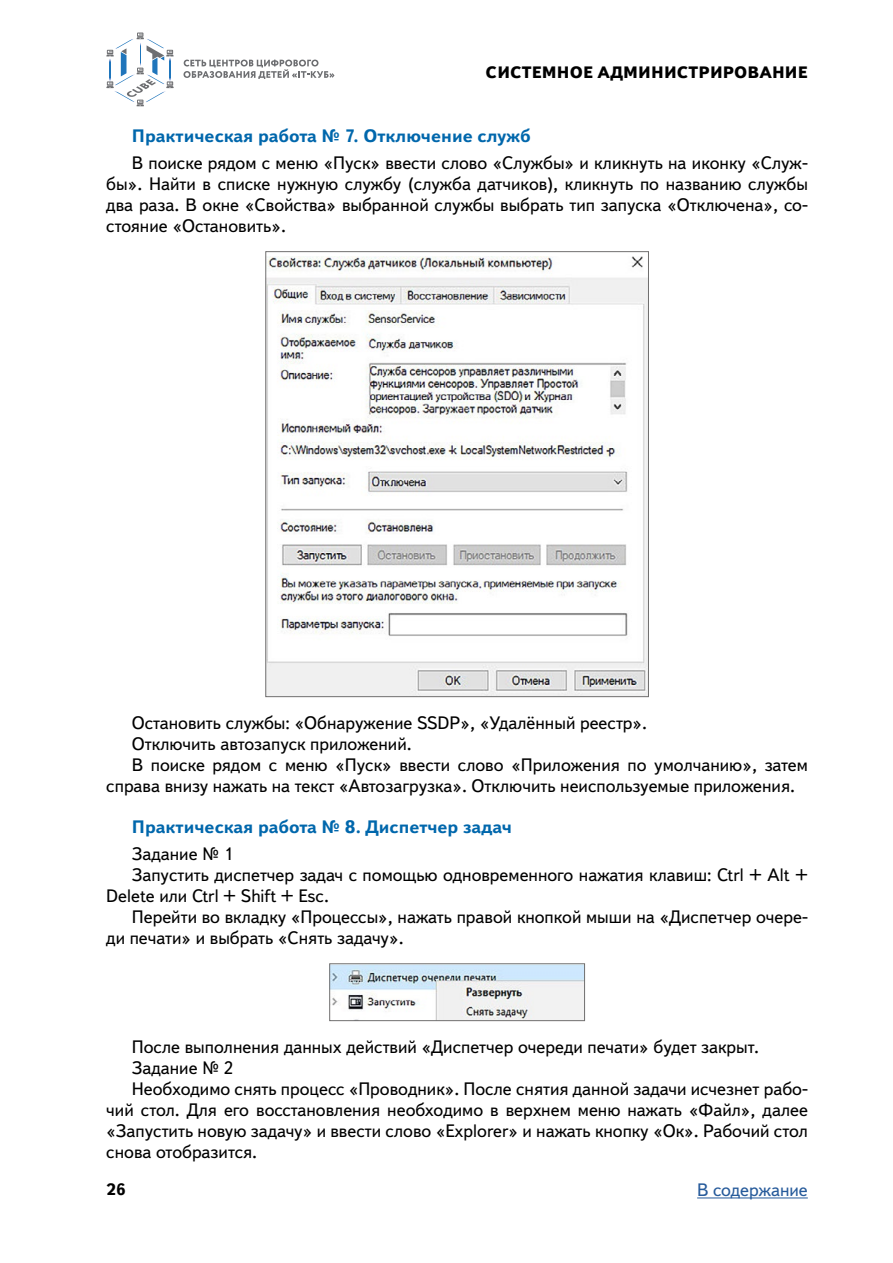
<style>
.page{position:relative;width:893px;height:1263px;background:#fff}
.page>*{position:absolute;margin:0;border:0;box-sizing:border-box;transform-origin:0 0}
.Основной{font:18px/21px "Textbook New";color:#000}
.Заг_3{font:700 18px "Textbook New";color:#0067ac}
.t1{font:18px "Textbook New";color:#275b9b}
.t2{font:800 16.5px "Textbook New";letter-spacing:.01em;color:#000}
.t3{font:700 16.5px "Textbook New";color:#000}
</style>
<div class="page">
<hr style="left:697px;top:1197px;width:111px;height:1px;background:#275b9b">
<svg style="left:106px;top:33px;width:68px;height:73px"></svg>
<svg style="left:183px;top:60px;width:151px;height:19px"></svg>
<img style="left:267px;top:256px;width:380px;height:439px">
<img style="left:331px;top:965px;width:252px;height:54px">
<div style="left:329px;top:963px;width:256px;height:58px;border:1px solid #706f6f"></div>
<p class="t2" style="left:486px;top:62px;width:324px">СИСТЕМНОЕ АДМИНИСТРИРОВАНИЕ</p>
<p class="Заг_3" style="left:132px;top:124px;width:400px">Практическая работа № 7. Отключение служб</p>
<p class="Основной" style="left:106px;top:153px;width:703px;text-align:justify;text-indent:26px">В поиске рядом с меню «Пуск» ввести слово «Службы» и кликнуть на иконку «Служ&shy;бы». Найти в списке нужную службу (служба датчиков), кликнуть по названию службы два раза. В окне «Свойства» выбранной службы выбрать тип запуска «Отключена», со&shy;стояние «Остановить».</p>
<p class="Основной" style="left:132px;top:712px;width:517px">Остановить службы: «Обнаружение SSDP», «Удалённый реестр».</p>
<p class="Основной" style="left:132px;top:733px;width:281px">Отключить автозапуск приложений.</p>
<p class="Основной" style="left:106px;top:754px;width:703px;text-indent:26px">В поиске рядом с меню «Пуск» ввести слово «Приложения по умолчанию», затем справа внизу нажать на текст «Автозагрузка». Отключить неиспользуемые приложения.</p>
<p class="Заг_3" style="left:132px;top:815px;width:382px">Практическая работа № 8. Диспетчер задач</p>
<p class="Основной" style="left:132px;top:844px;width:103px">Задание № 1</p>
<p class="Основной" style="left:106px;top:865px;width:703px;text-indent:26px">Запустить диспетчер задач с помощью одновременного нажатия клавиш: Ctrl + Alt +<br>Delete или Ctrl + Shift + Esc.</p>
<p class="Основной" style="left:106px;top:907px;width:703px;text-indent:26px">Перейти во вкладку «Процессы», нажать правой кнопкой мыши на «Диспетчер очере&shy;ди печати» и выбрать «Снять задачу».</p>
<p class="Основной" style="left:132px;top:1036px;width:629px">После выполнения данных действий «Диспетчер очереди печати» будет закрыт.</p>
<p class="Основной" style="left:132px;top:1057px;width:103px">Задание № 2</p>
<p class="Основной" style="left:106px;top:1078px;width:703px;text-align:justify;text-indent:26px">Необходимо снять процесс «Проводник». После снятия данной задачи исчезнет рабо&shy;чий стол. Для его восстановления необходимо в верхнем меню нажать «Файл», далее «Запустить новую задачу» и ввести слово «Explorer» и нажать кнопку «Ок». Рабочий стол снова отобразится.</p>
<p class="t3" style="left:106px;top:1179px;width:21px">26</p>
<p class="t1" style="left:697px;top:1179px;width:112px">В содержание</p>
</div>
